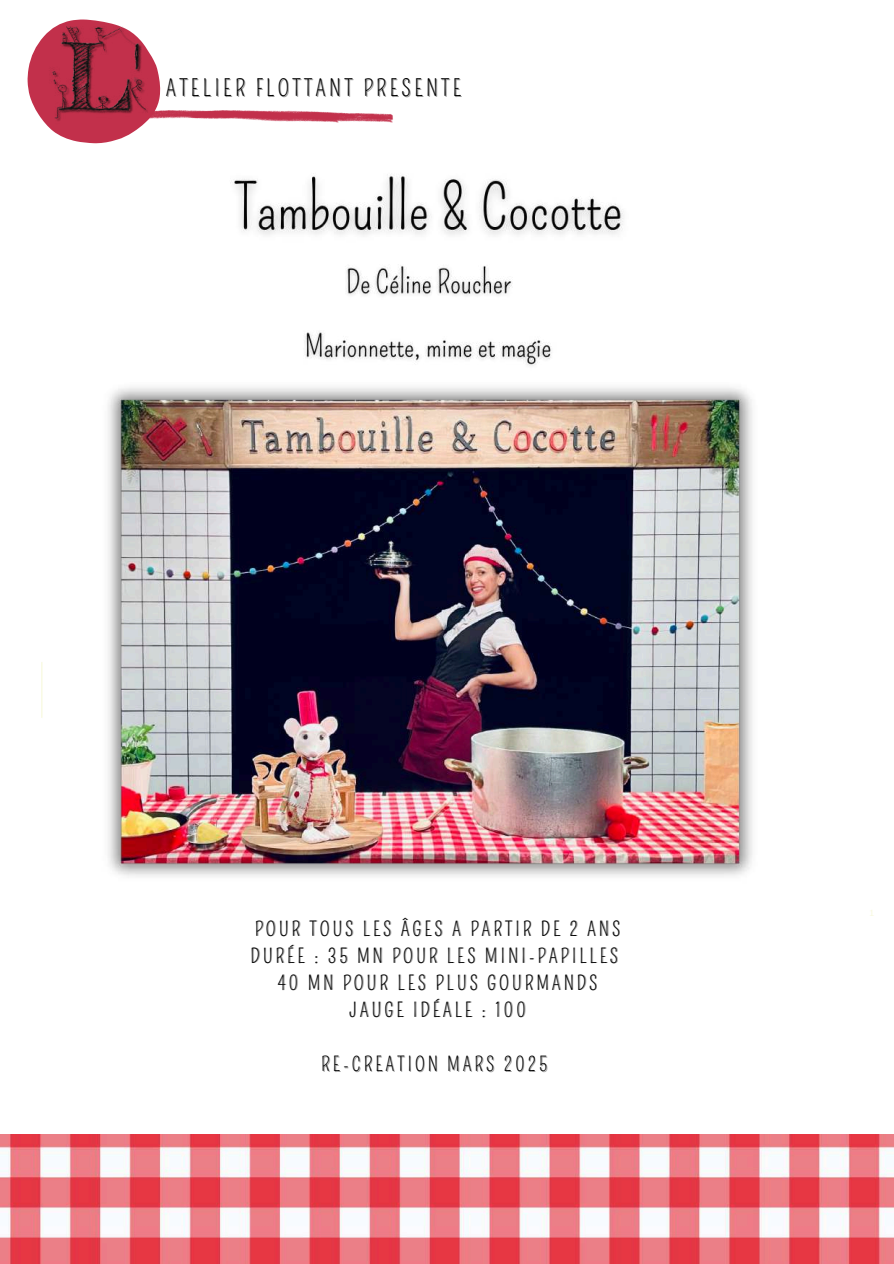
<style>
.page{position:relative;width:894px;height:1264px;background:#fff}
.page>*{position:absolute;margin:0;border:0;box-sizing:border-box;transform-origin:0 0}
.t1{font:22.5px "Pompiere";letter-spacing:.15em;color:#000}
.t2{font:19.5px/27px "Pompiere";letter-spacing:.15em;color:#000;text-align:center}
.t3{font:8.85px "TT Interphases Mono";color:#f7f8db}
</style>
<div class="page">
<hr style="left:41px;top:662px;width:1px;height:55px;background:#f7f8db">
<img style="left:0;top:1134px;width:893px;height:129px">
<img style="left:108px;top:387px;width:645px;height:490px">
<svg style="left:28px;top:20px;width:100px;height:123px"></svg>
<svg style="left:160px;top:110px;width:16px;height:9px"></svg>
<svg style="left:176px;top:110px;width:217px;height:13px"></svg>
<img style="left:43px;top:27px;width:117px;height:108px">
<img style="left:346px;top:265px;width:166px;height:31px">
<img style="left:304px;top:331px;width:247px;height:35px">
<img style="left:234px;top:174px;width:390px;height:61px">
<p class="t1" style="left:166px;top:75px;width:297px">ATELIER FLOTTANT PRESENTE</p>
<p class="t2" style="left:250px;top:915px;width:371px">POUR TOUS LES ÂGES A PARTIR DE 2 ANS<br>DURÉE : 35 MN POUR LES MINI-PAPILLES<br>40 MN POUR LES PLUS GOURMANDS<br>JAUGE IDÉALE : 100</p>
<p class="t2" style="left:321px;top:1050px;width:227px">RE-CREATION MARS 2025</p>
<p class="t3" style="left:868px;top:907px;width:7px">1</p>
</div>
